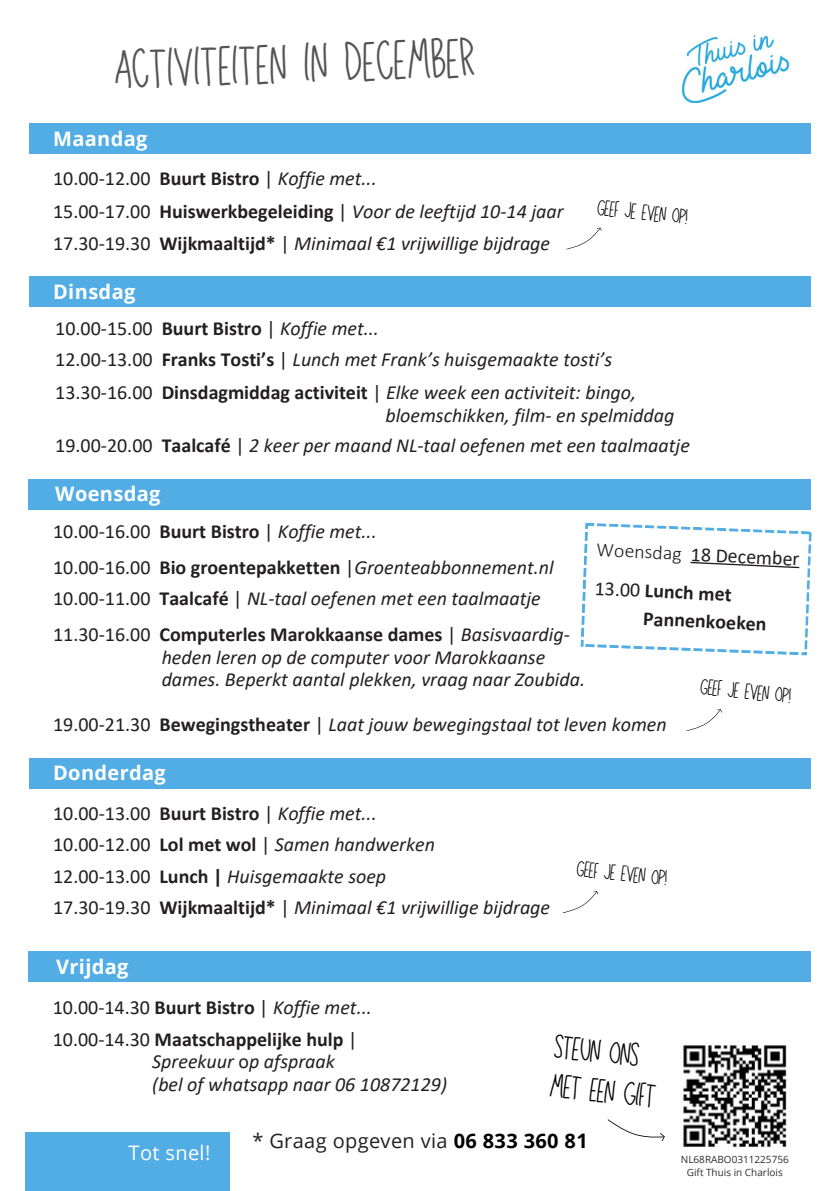
<style>
.page{position:relative;width:839px;height:1191px;background:#fff}
.page>*{position:absolute;margin:0;border:0;box-sizing:border-box;transform-origin:0 0}
.t1{font:47.6px "Louisville";color:#545454}
.t2{font:28.4px/39px "Louisville";color:#000}
.t3{font:italic 20px/22.4px "Calibri";color:#231f20}
.t4{font:20px/39px "Calibri";color:#231f20}
.t5{font:700 20px/22.4px "Calibri";color:#231f20}
.t6{font:700 20px "Open Sans";letter-spacing:.02em;color:#fff}
.t7{font:20px "Open Sans";letter-spacing:.02em;color:#231f20}
.t8{font:20px "Open Sans";letter-spacing:.02em;color:#fff}
.t9{font:18.8px "Louisville";color:#000}
.t10{font:10px "Open Sans";color:#2e2e2e}
.s1{font-weight:700}
.s2{font-style:italic}
.s3{font-style:normal}
.s4{font-weight:700;font-style:normal}
.s5{font-weight:300}
.s6{font-weight:400}
.s7{font-weight:400;font-style:italic}
.s8{font-weight:700;color:#000}
</style>
<div class="page">
<div style="left:25px;top:1132px;width:204px;height:59px;background:#52ade5"></div>
<img style="left:683px;top:1045px;width:104px;height:102px">
<svg style="left:607px;top:1119px;width:57px;height:22px"></svg>
<div style="left:29px;top:951px;width:781px;height:30px;background:#52ade5"></div>
<div style="left:29px;top:277px;width:781px;height:29px;background:#52ade5"></div>
<div style="left:29px;top:124px;width:781px;height:30px;background:#52ade5"></div>
<div style="left:29px;top:479px;width:781px;height:30px;background:#52ade5"></div>
<div style="left:29px;top:758px;width:781px;height:30px;background:#52ade5"></div>
<img style="left:681px;top:35px;width:109px;height:68px">
<svg style="left:566px;top:228px;width:35px;height:22px"></svg>
<svg style="left:562px;top:891px;width:36px;height:22px"></svg>
<svg style="left:580px;top:523px;width:231px;height:132px"></svg>
<svg style="left:686px;top:709px;width:36px;height:22px"></svg>
<h4 class="t1" style="left:112px;top:43px;width:365px;rotate:-2deg">Activiteiten in december</h4>
<h4 class="t6" style="left:53px;top:124px;width:96px">Maandag</h4>
<h1 class="t4" style="left:53px;top:161px;width:325px">10.00-12.00 <span class="s1">Buurt Bistro</span> | <span class="s2">Koffie met...</span></h1>
<p class="t3" style="left:53px;top:202px;width:512px"><span class="s3">15.00-17.00</span> <span class="s4">Huiswerkbegeleiding</span> <span class="s3">|</span> Voor de leeftijd 10-14 jaar</p>
<h3 class="t3" style="left:53px;top:233px;width:498px"><span class="s3">17.30-19.30</span> <span class="s4">Wijkmaaltijd*</span> <span class="s3">|</span> Minimaal €1 vrijwillige bijdrage</h3>
<h4 class="t6" style="left:53px;top:277px;width:84px">Dinsdag</h4>
<h4 class="t9" style="left:598px;top:197px;width:94px;rotate:6deg">Geef je even op!</h4>
<h3 class="t4" style="left:55px;top:310px;width:325px">10.00-15.00 <span class="s1">Buurt Bistro</span> | <span class="s2">Koffie met...</span></h3>
<h4 class="t3" style="left:55px;top:350px;width:558px"><span class="s3">12.00-13.00</span> <span class="s4">Franks Tosti’s</span> <span class="s3">|</span> Lunch met Frank’s huisgemaakte tosti’s</h4>
<h4 class="t3" style="left:385px;top:383px;width:290px;text-indent:-330px"><span class="s3">13.30-16.00</span> <span class="s4">Dinsdagmiddag activiteit</span> <span class="s3">|</span> Elke week een activiteit: bingo, bloemschikken, film- en spelmiddag</h4>
<h4 class="t3" style="left:55px;top:436px;width:636px"><span class="s3">19.00-20.00</span> <span class="s4">Taalcafé</span> <span class="s3">|</span> 2 keer per maand NL-taal oefenen met een taalmaatje</h4>
<h4 class="t6" style="left:55px;top:480px;width:107px">Woensdag</h4>
<h4 class="t4" style="left:53px;top:513px;width:325px">10.00-16.00 <span class="s1">Buurt Bistro</span> | <span class="s2">Koffie met...</span></h4>
<h3 class="t3" style="left:53px;top:553px;width:502px;line-height:31.6px"><span class="s3">10.00-16.00</span> <span class="s4">Bio groentepakketten</span> <span class="s3">|</span>Groenteabbonnement.nl<br><span class="s3">10.00-11.00</span> <span class="s4">Taalcafé</span> <span class="s3">|</span> NL-taal oefenen met een taalmaatje</h3>
<h3 class="t3" style="left:162px;top:625px;width:409px;text-indent:-108px"><span class="s3">11.30-16.00</span> <span class="s4">Computerles Marokkaanse dames</span> <span class="s3">|</span> Basisvaardig&shy;heden leren op de computer voor Marokkaanse</h3>
<h4 class="t3" style="left:162px;top:670px;width:425px">dames. Beperkt aantal plekken, vraag naar Zoubida.</h4>
<h4 class="t3" style="left:53px;top:715px;width:615px"><span class="s3">19.00-21.30</span> <span class="s4">Bewegingstheater</span> <span class="s3">|</span> Laat jouw bewegingstaal tot leven komen</h4>
<h4 class="t4" style="left:597px;top:531px;width:205px;rotate:3deg"><span class="s5">Woensdag</span> 18 December<br>13.00 <span class="s1">Lunch met</span></h4>
<h4 class="t5" style="left:643px;top:609px;width:125px;rotate:3deg">Pannenkoeken</h4>
<p class="t9" style="left:701px;top:676px;width:94px;rotate:6deg">Geef je even op!</p>
<h3 class="t6" style="left:53px;top:758px;width:114px">Donderdag</h3>
<h4 class="t4" style="left:53px;top:795px;width:325px">10.00-13.00 <span class="s1">Buurt Bistro</span> | <span class="s2">Koffie met...</span></h4>
<h4 class="t3" style="left:53px;top:835px;width:383px"><span class="s3">10.00-12.00</span> <span class="s4">Lol met wol</span> <span class="s3">|</span> Samen handwerken</h4>
<h4 class="t3" style="left:53px;top:867px;width:334px"><span class="s3">12.00-13.00</span> <span class="s4">Lunch |</span> Huisgemaakte soep</h4>
<h3 class="t3" style="left:53px;top:898px;width:498px"><span class="s3">17.30-19.30</span> <span class="s4">Wijkmaaltijd*</span> <span class="s3">|</span> Minimaal €1 vrijwillige bijdrage</h3>
<h3 class="t6" style="left:56px;top:952px;width:74px">Vrijdag</h3>
<h4 class="t9" style="left:577px;top:858px;width:94px;rotate:6deg">Geef je even op!</h4>
<h4 class="t4" style="left:53px;top:990px;width:320px">10.00-14.30 <span class="s1">Buurt Bistro</span> | <span class="s2">Koffie met...</span></h4>
<h4 class="t5" style="left:152px;top:1030px;width:206px;text-indent:-99px"><span class="s6">10.00-14.30</span> Maatschappelijke hulp <span class="s6">|<br></span><span class="s7">Spreekuur</span> <span class="s6">o</span><span class="s7">p afspraak</span></h4>
<h3 class="t3" style="left:152px;top:1075px;width:296px">(bel of whatsapp naar 06 10872129)</h3>
<h4 class="t2" style="left:555px;top:1028px;width:109px;rotate:6deg">steun ons met een gift</h4>
<h4 class="t8" style="left:129px;top:1139px;width:83px">Tot snel!</h4>
<h4 class="t7" style="left:252px;top:1127px;width:337px">* Graag opgeven via <span class="s8">06 833 360 81</span></h4>
<h2 class="t10" style="left:681px;top:1152px;width:109px">NL68RABO0311225756</h2>
<p class="t10" style="left:686px;top:1166px;width:97px">Gift Thuis in Charlois</p>
</div>
